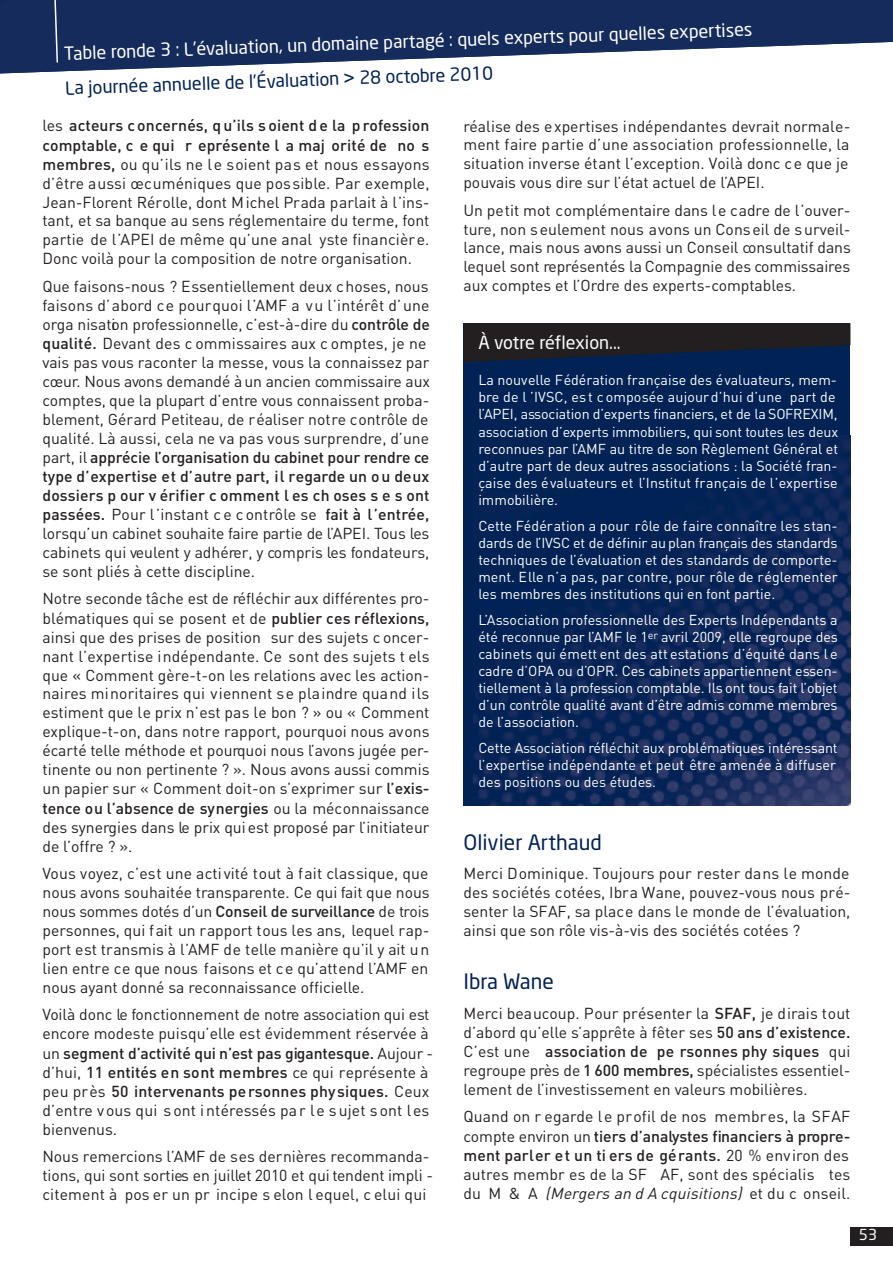
<style>
.page{position:relative;width:893px;height:1263px;background:#fff}
.page>*{position:absolute;margin:0;border:0;box-sizing:border-box;transform-origin:0 0}
.t1{font:21px "Neo Sans";color:#025}
.t2{font:18px/34.8px "Neo Sans";letter-spacing:-.01em;color:#fff}
.t3{font:15.75px/19px "DIN";color:#231f20;text-align:justify}
.t4{font:15px "Neo Sans";color:#fff}
.t5{font:14.25px/17.1px "DIN";color:#fff;text-align:justify}
.s1{color:#025}
.s2{font-family:"Arial";font-size:19.5px;color:#025}
.s3{font-weight:500}
.s4{font-style:italic}
</style>
<div class="page">
<div style="left:850px;top:1227px;width:43px;height:18px;background:#231f20"></div>
<img style="left:0;top:0;width:893px;height:74px">
<svg style="left:54px;top:0;width:4px;height:62px"></svg>
<div style="left:463px;top:323px;width:387px;height:483px;background:#025"></div>
<img style="left:474px;top:438px;width:376px;height:368px">
<svg style="left:463px;top:323px;width:387px;height:39px"></svg>
<p class="t2" style="left:63px;top:36px;width:690px;rotate:-2deg">Table ronde 3 : L’évaluation, un domaine partagé : quels experts pour quelles expertises<br><span class="s1">La journée annuelle de l’Évaluation</span> <span class="s2">&gt;</span> <span class="s1">28 octobre 2010</span></p>
<p class="t3" style="left:43px;top:116px;width:389px">les <span class="s3">acteurs c oncernés, q u’ils s oient d e la p rofession comptable, c e qui r eprésente l a maj orité de no s membres,</span> ou qu’ils ne le soient pas et nous essayons d’être aussi œcuméniques que possible. Par exemple, Jean-Florent Rérolle, dont Michel Prada parlait à l’ins&shy;tant, et sa banque au sens réglementaire du terme, font partie de l’APEI de même qu’une anal yste financière.<br>Donc voilà pour la composition de notre organisation.</p>
<p class="t3" style="left:43px;top:276px;width:389px;text-align:left">Que faisons-nous ? Essentiellement deux choses, nous faisons d’abord ce pourquoi l’AMF a vu l’intérêt d’une orga nisation professionnelle, c’est-à-dire du <span class="s3">contrôle de qualité.</span> Devant des c ommissaires aux c omptes, je ne vais pas vous raconter la messe, vous la connaissez par cœur. Nous avons demandé à un ancien commissaire aux comptes, que la plupart d’entre vous connaissent proba&shy;blement, Gérard Petiteau, de réaliser notre contrôle de qualité. Là aussi, cela ne va pas vous surprendre, d’une part, il <span class="s3">apprécie l’organisation du cabinet pour rendre ce type d’expertise et d’autre part, il regarde un ou deux dossiers p our v érifier c omment l es ch oses s e s ont passées.</span> Pour l’instant c e c ontrôle se <span class="s3">fait à l’entrée, </span>lorsqu’un cabinet souhaite faire partie de l’APEI. Tous les cabinets qui veulent y adhérer, y compris les fondateurs, se sont pliés à cette discipline.</p>
<p class="t3" style="left:42px;top:589px;width:389px">Notre seconde tâche est de réfléchir aux différentes pro&shy;blématiques qui se posent et de <span class="s3">publier ces réflexions, </span>ainsi que des prises de position sur des sujets c oncer&shy;nant l’expertise indépendante. Ce sont des sujets t els que « Comment gère-t-on les relations avec les action&shy;naires minoritaires qui viennent se plaindre quand ils esti ment que le prix n’est pas le bon ? » ou « Comment explique-t-on, dans notre rapport, pourquoi nous avons écarté telle méthode et pourquoi nous l’avons jugée per&shy;tinente ou non pertinente ? ». Nous avons aussi commis un papier sur « Comment doit-on s’exprimer sur <span class="s3">l’exis&shy;tence ou l’absence de synergies</span> ou la méconnaissance des synergies dans le prix qui est proposé par l’initiateur de l’offre ? ».</p>
<p class="t3" style="left:42px;top:863px;width:389px">Vous voyez, c’est une activité tout à fait classique, que nous avons souhaitée transparente. Ce qui fait que nous nous sommes dotés d’un <span class="s3">Conseil de surveillance</span> de trois personnes, qui fait un rapport tous les ans, lequel rap&shy;port est transmis à l’AMF de telle manière qu’il y ait u n lien entre ce que nous faisons et ce qu’attend l’AMF en nous ayant donné sa reconnaissance officielle.</p>
<p class="t3" style="left:42px;top:1005px;width:392px;text-align:left">Voilà donc le fonctionnement de notre association qui est encore modeste puisqu’elle est évidemment réservée à un <span class="s3">segment d’activité qui n’est pas gigantesque.</span> Aujour - d’hui, <span class="s3">11 entités en sont membres</span> ce qui représente à peu près <span class="s3">50 intervenants personnes physiques.</span> Ceux d’entre vous qui s ont i ntéressés pa r le s ujet s ont les bienvenus.</p>
<p class="t3" style="left:42px;top:1147px;width:392px;text-align:left">Nous remercions l’AMF de ses dernières recommanda&shy;tions, qui sont sorties en juillet 2010 et qui tendent impli - citement à pos er un pr incipe s elon l equel, c elui qui</p>
<p class="t3" style="left:463px;top:116px;width:388px">réalise des expertises indépendantes devrait normale&shy;ment faire partie d’une association professionnelle, la situa tion inverse étant l’exception. Voilà donc ce que je pouvais vous dire sur l’état actuel de l’APEI.</p>
<p class="t3" style="left:463px;top:200px;width:389px">Un petit mot complémentaire dans le cadre de l’ouver&shy;ture, non seulement nous avons un Conseil de surveil&shy;lance, mais nous avons aussi un Conseil consultatif dans lequel sont représentés la Compagnie des commissaires aux comptes et l’Ordre des experts-comptables.</p>
<p class="t2" style="left:478px;top:325px;width:144px">À votre réflexion...</p>
<p class="t5" style="left:478px;top:371px;width:361px;text-align:left">La nouvelle Fédération française des évaluateurs, mem&shy;bre de l ’IVSC, es t c omposée aujourd’hui d’une part de l’APEI, association d’experts financiers, et de la SOFREXIM, association d’experts immobiliers, qui sont toutes les deux reconnues par l’AMF au titre de son Règlement Général et d’autre part de deux autres associations : la Société fran&shy;çaise des évaluateurs et l’Institut français de l’expertise immobilière.</p>
<p class="t5" style="left:478px;top:517px;width:361px">Cette Fédération a pour rôle de faire connaître les stan&shy;dards de l’IVSC et de définir au plan français des standards techniques de l’évaluation et des standards de comporte&shy;ment. Elle n’a pas, par contre, pour rôle de réglementer les membres des institutions qui en font partie.</p>
<p class="t5" style="left:478px;top:611px;width:361px">L’Association professionnelle des Experts Indépendants a été reconnue par l’AMF le 1<sup>er</sup> avril 2009, elle regroupe des cabinets qui émett ent des att estations d’équité dans l e cadre d’OPA ou d’OPR. Ces cabinets appartiennent essen&shy;tiellement à la profession comptable. Ils ont tous fait l’objet d’un contrôle qualité avant d’être admis comme membres de l’association.</p>
<p class="t5" style="left:478px;top:739px;width:361px">Cette Association réfléchit aux problématiques intéressant l’expertise indépendante et peut être amenée à diffuser des positions ou des études.</p>
<h1 class="t1" style="left:463px;top:829px;width:140px">Olivier Arthaud</h1>
<p class="t3" style="left:463px;top:864px;width:388px">Merci Dominique. Toujours pour rester dans le monde des sociétés cotées, Ibra Wane, pouvez-vous nous pré&shy;senter la SFAF, sa place dans le monde de l’évaluation, ainsi que son rôle vis-à-vis des sociétés cotées ?</p>
<h1 class="t1" style="left:463px;top:968px;width:92px">Ibra Wane</h1>
<p class="t3" style="left:463px;top:1003px;width:388px">Merci beaucoup. Pour présenter la <span class="s3">SFAF,</span> je dirais tout d’abord qu’elle s’apprête à fêter ses <span class="s3">50 ans d’existence.<br></span>C’est une <span class="s3">association de pe rsonnes phy siques</span> qui regrou pe près de <span class="s3">1 600 membres,</span> spécialistes essentiel&shy;lement de l’investissement en valeurs mobilières.</p>
<p class="t3" style="left:463px;top:1107px;width:388px">Quand on r egarde le profil de nos membres, la SFAF compte environ un <span class="s3">tiers d’analystes financiers à propre&shy;ment parler et un ti ers de gérants.</span> 20 % environ des autre s membr es de la SF AF, sont des spécialis tes d u M &amp; A <span class="s4">(Mergers an d A cquisitions)</span> e t d u c o n s e i l .</p>
<p class="t4" style="left:859px;top:1226px;width:20px">53</p>
</div>
